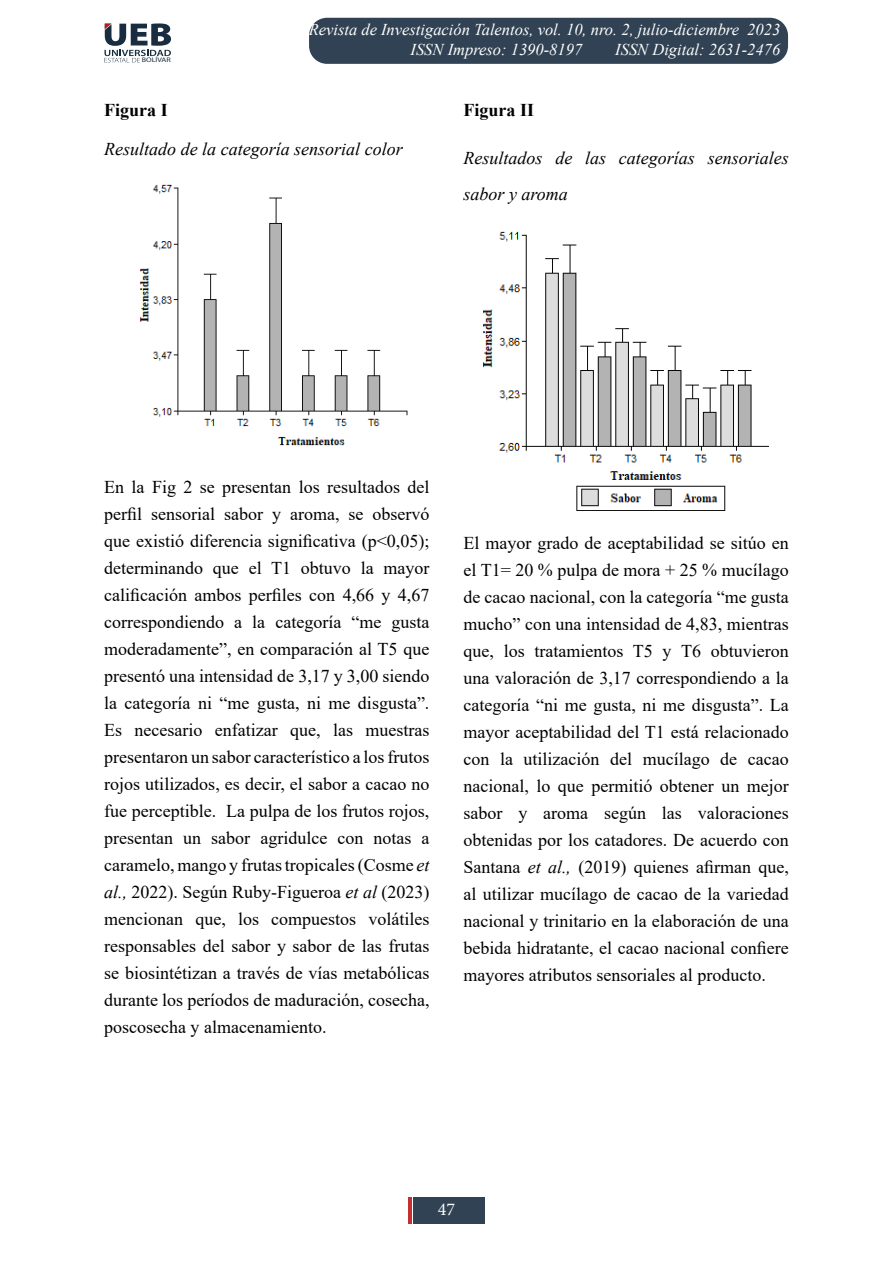
<style>
.page{position:relative;width:893px;height:1263px;background:#fff}
.page>*{position:absolute;margin:0;border:0;box-sizing:border-box;transform-origin:0 0}
.t1{font:18px/27px "Times New Roman";color:#000;text-align:justify}
.t2{font:italic 18px/36px "Times New Roman";color:#000}
.t3{font:700 18px "Times New Roman";color:#000}
.t4{font:18px "Minion Pro";color:#fff}
.t5{font:italic 16.5px/19.8px "Times New Roman";color:#fff}
.t6{font:6.6px "Myriad Pro";color:#162d40;scale:1.22 1}
.s1{font-style:italic}
</style>
<div class="page">
<div style="left:309px;top:18px;width:479px;height:46px;background:#304253;border-radius:18px"></div>
<div style="left:414px;top:1197px;width:71px;height:27px;background:#304253"></div>
<svg style="left:104px;top:23px;width:67px;height:39px"></svg>
<hr style="left:408px;top:1197px;width:3px;height:27px;background:#be181a">
<img style="left:139px;top:184px;width:269px;height:262px">
<img style="left:484px;top:231px;width:285px;height:279px">
<p class="t6" style="left:142px;top:56px;width:25px">BOLÍVAR</p>
<p class="t5" style="left:411px;top:19px;width:371px;text-indent:-102px">Revista de Investigación Talentos, vol. 10, nro. 2, julio-diciembre 2023<br>ISSN Impreso: 1390-8197</p>
<p class="t5" style="left:615px;top:39px;width:166px">ISSN Digital: 2631-2476</p>
<p class="t3" style="left:104px;top:97px;width:65px">Figura I</p>
<p class="t2" style="left:104px;top:131px;width:300px">Resultado de la categoría sensorial color</p>
<p class="t3" style="left:463px;top:97px;width:72px">Figura II</p>
<p class="t2" style="left:463px;top:140px;width:327px">Resultados de las categorías sensoriales sabor y aroma</p>
<p class="t1" style="left:104px;top:473px;width:327px">En la Fig 2 se presentan los resultados del perfil sensorial sabor y aroma, se observó que existió diferencia significativa (p&lt;0,05); determinando que el T1 obtuvo la mayor calificación ambos perfiles con 4,66 y 4,67 correspondiendo a la categoría “me gusta moderadamente”, en comparación al T5 que presentó una intensidad de 3,17 y 3,00 siendo la categoría ni “me gusta, ni me disgusta”.<br>Es necesario enfatizar que, las muestras presentaron un sabor característico a los frutos rojos utilizados, es decir, el sabor a cacao no fue perceptible. La pulpa de los frutos rojos, presentan un sabor agridulce con notas a caramelo, mango y frutas tropicales (Cosme <span class="s1">et al.,</span> 2022). Según Ruby-Figueroa <span class="s1">et al</span> (2023) mencionan que, los compuestos volátiles responsables del sabor y sabor de las frutas se biosintétizan a través de vías metabólicas durante los períodos de maduración, cosecha, poscosecha y almacenamiento.</p>
<p class="t1" style="left:463px;top:529px;width:327px">El mayor grado de aceptabilidad se sitúo en el T1= 20 % pulpa de mora + 25 % mucílago de cacao nacional, con la categoría “me gusta mucho” con una intensidad de 4,83, mientras que, los tratamientos T5 y T6 obtuvieron una valoración de 3,17 correspondiendo a la categoría “ni me gusta, ni me disgusta”. La mayor aceptabilidad del T1 está relacionado con la utilización del mucílago de cacao nacional, lo que permitió obtener un mejor sabor y aroma según las valoraciones obtenidas por los catadores. De acuerdo con Santana <span class="s1">et al.,</span> (2019) quienes afirman que, al utilizar mucílago de cacao de la variedad nacional y trinitario en la elaboración de una bebida hidratante, el cacao nacional confiere mayores atributos sensoriales al producto.</p>
<p class="t4" style="left:438px;top:1197px;width:19px">47</p>
</div>
